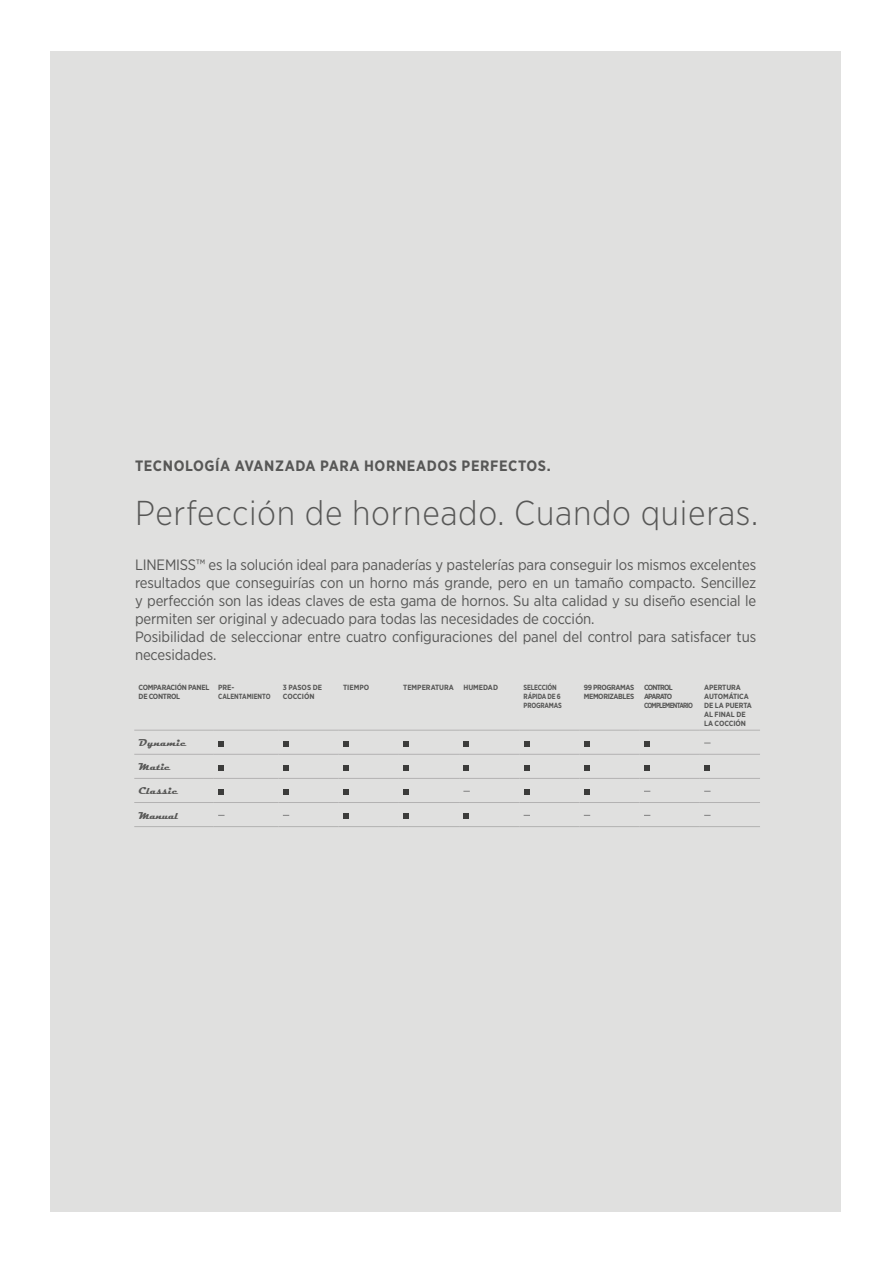
<style>
.page{position:relative;width:893px;height:1263px;background:#fff}
.page>*{position:absolute;margin:0;border:0;box-sizing:border-box;transform-origin:0 0}
.t1{font:300 34.5px "Gotham Narrow";letter-spacing:.02em;color:#575756}
.t2{font:15px/18px "Gotham Narrow";letter-spacing:-.01em;color:#575756}
.t3{font:700 15px "Gotham Narrow";letter-spacing:.04em;color:#575756}
.t4{font:700 10.05px "Magneto";color:#575756}
.t5{font:700 7.5px/9px "Gotham Narrow";letter-spacing:-.025em;color:#575756}
.t6{font:700 7.5px/9px "Gotham Narrow";color:#575756}
.t7{font:700 7.5px/9px "Gotham Narrow";letter-spacing:-.1em;color:#575756}
.t8{font:700 7.5px/9px "Gotham Narrow";letter-spacing:-.025em;color:#575756;scale:.9 1}
.t9{font:700 7.5px/9px "Gotham Narrow";letter-spacing:-.05em;color:#575756}
</style>
<div class="page">
<div style="left:50px;top:51px;width:791px;height:1161px;background:#e0e0df"></div>
<hr style="left:134px;top:730px;width:80px;height:1px;background:#b3b2b2">
<hr style="left:134px;top:754px;width:80px;height:1px;background:#b3b2b2">
<hr style="left:134px;top:778px;width:80px;height:1px;background:#b3b2b2">
<hr style="left:214px;top:730px;width:65px;height:1px;background:#b3b2b2">
<hr style="left:279px;top:730px;width:60px;height:1px;background:#b3b2b2">
<hr style="left:339px;top:730px;width:60px;height:1px;background:#b3b2b2">
<hr style="left:399px;top:730px;width:60px;height:1px;background:#b3b2b2">
<hr style="left:459px;top:730px;width:60px;height:1px;background:#b3b2b2">
<hr style="left:519px;top:730px;width:60px;height:1px;background:#b3b2b2">
<hr style="left:579px;top:730px;width:61px;height:1px;background:#b3b2b2">
<hr style="left:640px;top:730px;width:60px;height:1px;background:#b3b2b2">
<hr style="left:700px;top:730px;width:60px;height:1px;background:#b3b2b2">
<hr style="left:214px;top:754px;width:65px;height:1px;background:#b3b2b2">
<hr style="left:279px;top:754px;width:60px;height:1px;background:#b3b2b2">
<hr style="left:339px;top:754px;width:60px;height:1px;background:#b3b2b2">
<hr style="left:399px;top:754px;width:60px;height:1px;background:#b3b2b2">
<hr style="left:459px;top:754px;width:60px;height:1px;background:#b3b2b2">
<hr style="left:519px;top:754px;width:60px;height:1px;background:#b3b2b2">
<hr style="left:579px;top:754px;width:61px;height:1px;background:#b3b2b2">
<hr style="left:640px;top:754px;width:60px;height:1px;background:#b3b2b2">
<hr style="left:700px;top:754px;width:60px;height:1px;background:#b3b2b2">
<hr style="left:214px;top:778px;width:65px;height:1px;background:#b3b2b2">
<hr style="left:279px;top:778px;width:60px;height:1px;background:#b3b2b2">
<hr style="left:339px;top:778px;width:60px;height:1px;background:#b3b2b2">
<hr style="left:399px;top:778px;width:60px;height:1px;background:#b3b2b2">
<hr style="left:459px;top:778px;width:60px;height:1px;background:#b3b2b2">
<hr style="left:519px;top:778px;width:60px;height:1px;background:#b3b2b2">
<hr style="left:579px;top:778px;width:61px;height:1px;background:#b3b2b2">
<hr style="left:640px;top:778px;width:60px;height:1px;background:#b3b2b2">
<hr style="left:700px;top:778px;width:60px;height:1px;background:#b3b2b2">
<hr style="left:134px;top:802px;width:80px;height:1px;background:#b3b2b2">
<hr style="left:214px;top:802px;width:65px;height:1px;background:#b3b2b2">
<hr style="left:279px;top:802px;width:60px;height:1px;background:#b3b2b2">
<hr style="left:339px;top:802px;width:60px;height:1px;background:#b3b2b2">
<hr style="left:399px;top:802px;width:60px;height:1px;background:#b3b2b2">
<hr style="left:459px;top:802px;width:60px;height:1px;background:#b3b2b2">
<hr style="left:519px;top:802px;width:60px;height:1px;background:#b3b2b2">
<hr style="left:579px;top:802px;width:61px;height:1px;background:#b3b2b2">
<hr style="left:640px;top:802px;width:60px;height:1px;background:#b3b2b2">
<hr style="left:700px;top:802px;width:60px;height:1px;background:#b3b2b2">
<hr style="left:134px;top:826px;width:80px;height:1px;background:#b3b2b2">
<hr style="left:214px;top:826px;width:65px;height:1px;background:#b3b2b2">
<hr style="left:279px;top:826px;width:60px;height:1px;background:#b3b2b2">
<hr style="left:339px;top:826px;width:60px;height:1px;background:#b3b2b2">
<hr style="left:399px;top:826px;width:60px;height:1px;background:#b3b2b2">
<hr style="left:459px;top:826px;width:60px;height:1px;background:#b3b2b2">
<hr style="left:519px;top:826px;width:60px;height:1px;background:#b3b2b2">
<hr style="left:579px;top:826px;width:61px;height:1px;background:#b3b2b2">
<hr style="left:640px;top:826px;width:60px;height:1px;background:#b3b2b2">
<hr style="left:700px;top:826px;width:60px;height:1px;background:#b3b2b2">
<svg style="left:218px;top:741px;width:6px;height:6px"></svg>
<svg style="left:283px;top:741px;width:6px;height:6px"></svg>
<svg style="left:343px;top:741px;width:6px;height:6px"></svg>
<svg style="left:403px;top:741px;width:6px;height:6px"></svg>
<svg style="left:463px;top:741px;width:6px;height:6px"></svg>
<svg style="left:524px;top:741px;width:5px;height:6px"></svg>
<svg style="left:584px;top:741px;width:6px;height:6px"></svg>
<svg style="left:644px;top:741px;width:6px;height:6px"></svg>
<svg style="left:218px;top:765px;width:6px;height:6px"></svg>
<svg style="left:283px;top:765px;width:6px;height:6px"></svg>
<svg style="left:343px;top:765px;width:6px;height:6px"></svg>
<svg style="left:403px;top:765px;width:6px;height:6px"></svg>
<svg style="left:463px;top:765px;width:6px;height:6px"></svg>
<svg style="left:524px;top:765px;width:5px;height:6px"></svg>
<svg style="left:584px;top:765px;width:6px;height:6px"></svg>
<svg style="left:644px;top:765px;width:6px;height:6px"></svg>
<svg style="left:704px;top:765px;width:6px;height:6px"></svg>
<svg style="left:218px;top:789px;width:6px;height:6px"></svg>
<svg style="left:283px;top:789px;width:6px;height:6px"></svg>
<svg style="left:343px;top:789px;width:6px;height:6px"></svg>
<svg style="left:403px;top:789px;width:6px;height:6px"></svg>
<svg style="left:524px;top:789px;width:5px;height:6px"></svg>
<svg style="left:584px;top:789px;width:6px;height:6px"></svg>
<svg style="left:343px;top:813px;width:6px;height:6px"></svg>
<svg style="left:403px;top:813px;width:6px;height:6px"></svg>
<svg style="left:463px;top:813px;width:6px;height:6px"></svg>
<p class="t3" style="left:135px;top:456px;width:417px">TECNOLOGÍA AVANZADA PARA HORNEADOS PERFECTOS.</p>
<h1 class="t1" style="left:135px;top:491px;width:625px">Perfección de horneado. Cuando quieras.</h1>
<p class="t2" style="left:135px;top:555px;width:623px">LINEMISS™ es la solución ideal para panaderías y pastelerías para conseguir los mismos excelentes resultados que conseguirías con un horno más grande, pero en un tamaño compacto. Sencillez y perfección son las ideas claves de esta gama de hornos. Su alta calidad y su diseño esencial le permiten ser original y adecuado para todas las necesidades de cocción.<br>Posibilidad de seleccionar entre cuatro configuraciones del panel del control para satisfacer tus necesidades.</p>
<p class="t5" style="left:139px;top:683px;width:72px">COMPARACIÓN PANEL<br>DE CONTROL</p>
<p class="t6" style="left:218px;top:683px;width:54px">PRE-<br>CALENTAMIENTO</p>
<p class="t6" style="left:283px;top:683px;width:41px">3 PASOS DE<br>COCCIÓN</p>
<p class="t5" style="left:343px;top:683px;width:28px">TIEMPO</p>
<p class="t6" style="left:403px;top:683px;width:52px">TEMPERATURA</p>
<p class="t6" style="left:463px;top:683px;width:36px">HUMEDAD</p>
<p class="t8" style="left:524px;top:683px;width:44px">SELECCIÓN<br>RÁPIDA DE 6<br>PROGRAMAS</p>
<p class="t9" style="left:584px;top:683px;width:52px">99 PROGRAMAS<br>MEMORIZABLES</p>
<p class="t7" style="left:644px;top:683px;width:51px">CONTROL<br>APARATO<br>COMPLEMENTARIO</p>
<p class="t5" style="left:704px;top:683px;width:49px">APERTURA<br>AUTOMÁTICA<br>DE LA PUERTA<br>AL FINAL DE<br>LA COCCIÓN</p>
<p class="t4" style="left:139px;top:737px;width:49px">Dynamic</p>
<p class="t4" style="left:139px;top:761px;width:33px">Matic</p>
<p class="t4" style="left:139px;top:785px;width:41px">Classic</p>
<p class="t4" style="left:139px;top:809px;width:41px">Manual</p>
</div>
